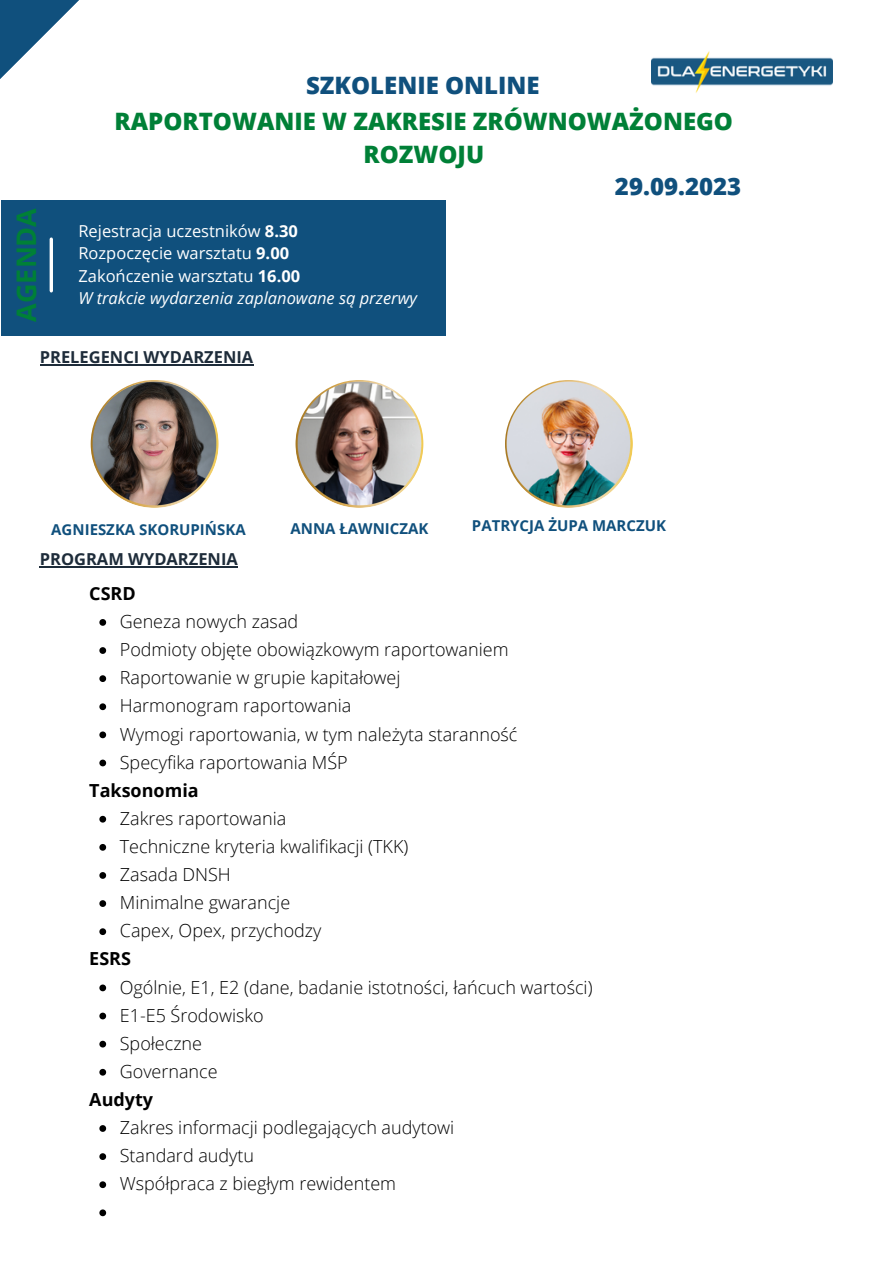
<style>
.page{position:relative;width:893px;height:1264px;background:#fff}
.page>*{position:absolute;margin:0;border:0;box-sizing:border-box;transform-origin:0 0}
.t1{font:700 27px "Open Sans";color:#008037}
.t2{font:800 24px/32.5px "Open Sans";color:#008037;text-align:center}
.t3{font:800 24px "Open Sans";color:#10507d}
.t4{font:300 18px "Open Sans";color:#000}
.t5{font:700 18px "Open Sans";color:#000}
.t6{font:16.5px "Open Sans";color:#fff}
.t7{font:italic 16.5px "Open Sans";color:#fff}
.t8{font:700 16.5px "Open Sans";color:#1e2c3a}
.t9{font:700 15px "Open Sans";color:#10507d}
.s1{font-weight:700}
</style>
<div class="page">
<svg style="left:0;top:0;width:191px;height:201px"></svg>
<div style="left:1px;top:201px;width:445px;height:135px;background:#10507d"></div>
<hr style="left:50px;top:239px;width:3px;height:52px;background:#fff">
<hr style="left:40px;top:364px;width:213px;height:1px;background:#1e2c3a">
<img style="left:295px;top:380px;width:128px;height:128px">
<img style="left:91px;top:380px;width:127px;height:128px">
<img style="left:505px;top:380px;width:127px;height:128px">
<hr style="left:40px;top:566px;width:198px;height:1px;background:#1e2c3a">
<svg style="left:99px;top:619px;width:7px;height:6px"></svg>
<svg style="left:99px;top:647px;width:7px;height:7px"></svg>
<svg style="left:99px;top:675px;width:7px;height:7px"></svg>
<svg style="left:99px;top:703px;width:7px;height:7px"></svg>
<svg style="left:99px;top:731px;width:7px;height:7px"></svg>
<svg style="left:99px;top:759px;width:7px;height:7px"></svg>
<svg style="left:99px;top:815px;width:7px;height:7px"></svg>
<svg style="left:99px;top:844px;width:7px;height:6px"></svg>
<svg style="left:99px;top:872px;width:7px;height:6px"></svg>
<svg style="left:99px;top:900px;width:7px;height:6px"></svg>
<svg style="left:99px;top:928px;width:7px;height:7px"></svg>
<svg style="left:99px;top:984px;width:7px;height:7px"></svg>
<svg style="left:99px;top:1012px;width:7px;height:7px"></svg>
<svg style="left:99px;top:1040px;width:7px;height:7px"></svg>
<svg style="left:99px;top:1068px;width:7px;height:7px"></svg>
<svg style="left:99px;top:1125px;width:7px;height:6px"></svg>
<svg style="left:99px;top:1153px;width:7px;height:6px"></svg>
<svg style="left:99px;top:1181px;width:7px;height:7px"></svg>
<svg style="left:99px;top:1209px;width:7px;height:7px"></svg>
<img style="left:651px;top:51px;width:181px;height:42px">
<p class="t3" style="left:306px;top:68px;width:235px">SZKOLENIE ONLINE</p>
<p class="t1" style="left:7px;top:322px;width:115px;rotate:-90deg">AGENDA</p>
<p class="t2" style="left:115px;top:104px;width:620px">RAPORTOWANIE W ZAKRESIE ZRÓWNOWAŻONEGO<br>ROZWOJU</p>
<p class="t3" style="left:615px;top:169px;width:128px">29.09.2023</p>
<p class="t6" style="left:78px;top:219px;width:221px">Rejestracja uczestników <span class="s1">8.30</span></p>
<p class="t6" style="left:78px;top:241px;width:212px">Rozpoczęcie warsztatu <span class="s1">9.00</span></p>
<p class="t6" style="left:78px;top:264px;width:223px">Zakończenie warsztatu <span class="s1">16.00</span></p>
<p class="t7" style="left:78px;top:286px;width:340px">W trakcie wydarzenia zaplanowane są przerwy</p>
<p class="t8" style="left:40px;top:345px;width:215px">PRELEGENCI WYDARZENIA</p>
<p class="t9" style="left:51px;top:518px;width:196px">AGNIESZKA SKORUPIŃSKA</p>
<p class="t9" style="left:290px;top:517px;width:139px">ANNA ŁAWNICZAK</p>
<p class="t8" style="left:40px;top:547px;width:199px">PROGRAM WYDARZENIA</p>
<p class="t5" style="left:89px;top:580px;width:48px">CSRD</p>
<p class="t9" style="left:472px;top:515px;width:195px">PATRYCJA ŻUPA MARCZUK</p>
<p class="t4" style="left:120px;top:609px;width:180px">Geneza nowych zasad</p>
<p class="t4" style="left:120px;top:637px;width:390px">Podmioty objęte obowiązkowym raportowaniem</p>
<p class="t4" style="left:120px;top:665px;width:282px">Raportowanie w grupie kapitałowej</p>
<p class="t4" style="left:120px;top:693px;width:233px">Harmonogram raportowania</p>
<p class="t4" style="left:120px;top:721px;width:399px">Wymogi raportowania, w tym należyta staranność</p>
<p class="t4" style="left:120px;top:749px;width:229px">Specyfika raportowania MŚP</p>
<p class="t4" style="left:120px;top:805px;width:168px">Zakres raportowania</p>
<p class="t4" style="left:120px;top:833px;width:290px">Techniczne kryteria kwalifikacji (TKK)</p>
<p class="t4" style="left:120px;top:861px;width:113px">Zasada DNSH</p>
<p class="t4" style="left:120px;top:890px;width:172px">Minimalne gwarancje</p>
<p class="t4" style="left:120px;top:918px;width:203px">Capex, Opex, przychodzy</p>
<p class="t4" style="left:120px;top:974px;width:474px">Ogólnie, E1, E2 (dane, badanie istotności, łańcuch wartości)</p>
<p class="t4" style="left:120px;top:1002px;width:145px">E1-E5 Środowisko</p>
<p class="t4" style="left:120px;top:1030px;width:84px">Społeczne</p>
<p class="t4" style="left:120px;top:1058px;width:99px">Governance</p>
<p class="t5" style="left:89px;top:777px;width:111px">Taksonomia</p>
<p class="t5" style="left:89px;top:946px;width:43px">ESRS</p>
<p class="t5" style="left:89px;top:1086px;width:65px">Audyty</p>
<p class="t4" style="left:120px;top:1114px;width:336px">Zakres informacji podlegających audytowi</p>
<p class="t4" style="left:120px;top:1142px;width:136px">Standard audytu</p>
<p class="t4" style="left:120px;top:1171px;width:278px">Współpraca z biegłym rewidentem</p>
</div>
